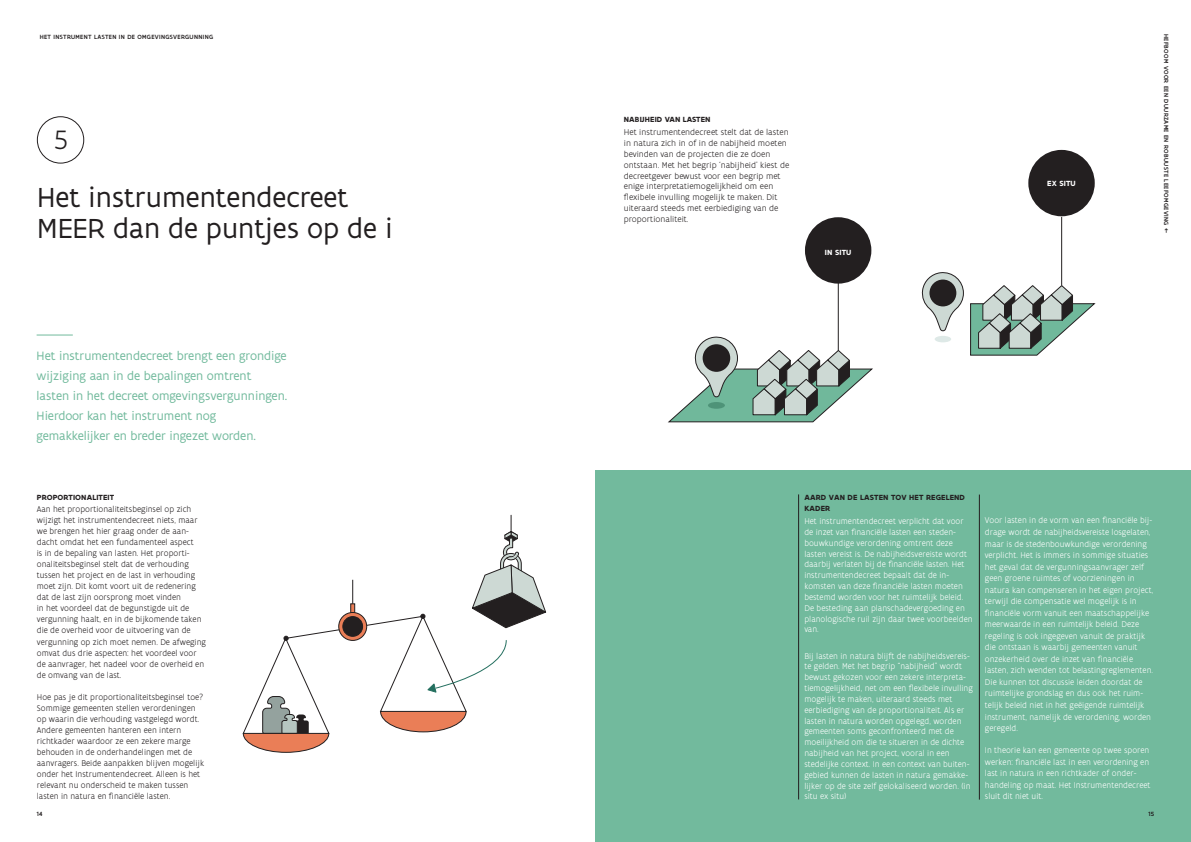
<style>
.page{position:relative;width:1191px;height:842px;background:#fff}
.page>*{position:absolute;margin:0;border:0;box-sizing:border-box;transform-origin:0 0}
.Titel_hoofdstuk{font:29.6px/31px "Flanders Art Sans";color:#231f20}
.t1{font:300 28.6px "Flanders Art Sans";color:#231f20}
.inleiding_-_klein{font:13px/20px "Flanders Art Sans";color:#72ba9d}
.body_-_titel{font:300 9px/10.8px "Flanders Art Sans";color:#fff}
.body_-_titel-2{font:300 9px/11.1px "Flanders Art Sans";color:#231f20}
.body{font:300 9px/10.8px "Flanders Art Sans";color:#231f20}
.body_-_titel-3{font:700 8px/10.8px "Flanders Art Sans";letter-spacing:.015em;color:#231f20}
.body_-_titel-4{font:700 8px "Flanders Art Sans";letter-spacing:.015em;color:#fff}
.t2{font:500 6.5px "Flanders Art Sans";letter-spacing:.055em;color:#231f20}
.s1{font-family:"Apercu Pro";font-weight:700}
</style>
<div class="page">
<div style="left:595px;top:471px;width:596px;height:371px;background:#72ba9d"></div>
<div style="left:37px;top:116px;width:47px;height:48px;border:1px solid #231f20;border-radius:50%"></div>
<hr style="left:37px;top:334px;width:36px;height:1px;background:#72ba9d">
<svg style="left:242px;top:515px;width:304px;height:238px"></svg>
<hr style="left:838px;top:282px;width:1px;height:68px;background:#231f20">
<div style="left:805px;top:217px;width:66px;height:67px;background:#231f20;border-radius:50%"></div>
<svg style="left:668px;top:336px;width:204px;height:86px"></svg>
<div style="left:702px;top:344px;width:28px;height:28px;background:#231f20;border-radius:50%"></div>
<hr style="left:1061px;top:217px;width:1px;height:69px;background:#231f20">
<div style="left:1028px;top:150px;width:66px;height:66px;background:#231f20;border-radius:50%"></div>
<svg style="left:970px;top:285px;width:124px;height:71px"></svg>
<div style="left:934px;top:336px;width:17px;height:6px;background:#dee9e7;border-radius:50%"></div>
<svg style="left:921px;top:272px;width:42px;height:60px"></svg>
<div style="left:929px;top:280px;width:27px;height:26px;background:#231f20;border-radius:50%"></div>
<hr style="left:798px;top:494px;width:1px;height:305px;background:#231f20">
<hr style="left:979px;top:495px;width:1px;height:305px;background:#231f20">
<p class="t2" style="left:40px;top:33px;width:175px">HET INSTRUMENT LASTEN IN DE OMGEVINGSVERGUNNING</p>
<p class="t1" style="left:54px;top:123px;width:15px">5</p>
<p class="Titel_hoofdstuk" style="left:37px;top:181px;width:357px">Het instrumentendecreet<br>MEER dan de puntjes op de i</p>
<p class="body_-_titel-3" style="left:624px;top:114px;width:88px">NABIJHEID VAN LASTEN</p>
<p class="body" style="left:624px;top:127px;width:167px">Het instrumentendecreet stelt dat de lasten in natura zich in of in de nabijheid moeten bevinden van de projecten die ze doen ontstaan. Met het begrip ‘nabijheid’ kiest de decreetgever bewust voor een begrip met enige interpretatiemogelijkheid om een flexibele invulling mogelijk te maken. Dit uiteraard steeds met eerbiediging van de proportionaliteit.</p>
<p class="body_-_titel-4" style="left:825px;top:247px;width:28px">IN SITU</p>
<p class="body_-_titel-4" style="left:1047px;top:178px;width:30px">EX SITU</p>
<p class="t2" style="left:1170px;top:34px;width:201px;rotate:90deg">HEFBOOM VOOR EEN DUURZAME EN ROBUUSTE LEEFOMGEVING <span class="s1">&lt;--</span></p>
<p class="inleiding_-_klein" style="left:37px;top:346px;width:252px">Het instrumentendecreet brengt een grondige wijziging aan in de bepalingen omtrent lasten in het decreet omgevingsvergunningen.<br>Hierdoor kan het instrument nog gemakkelijker en breder ingezet worden.</p>
<p class="body_-_titel-3" style="left:37px;top:492px;width:79px">PROPORTIONALITEIT</p>
<p class="body_-_titel-2" style="left:37px;top:503px;width:171px">Aan het proportionaliteitsbeginsel op zich wijzigt het instrumentendecreet niets, maar we brengen het hier graag onder de aan&shy;dacht omdat het een fundamenteel aspect<br>is in de bepaling van lasten. Het proporti&shy;onaliteitsbeginsel stelt dat de verhouding tussen het project en de last in verhouding moet zijn. Dit komt voort uit de redenering dat de last zijn oorsprong moet vinden<br>in het voordeel dat de begunstigde uit de vergunning haalt, en in de bijkomende taken die de overheid voor de uitvoering van de vergunning op zich moet nemen. De afweging omvat dus drie aspecten: het voordeel voor de aanvrager, het nadeel voor de overheid en de omvang van de last.</p>
<p class="body_-_titel-2" style="left:37px;top:691px;width:169px">Hoe pas je dit proportionaliteitsbeginsel toe?<br>Sommige gemeenten stellen verordeningen op waarin die verhouding vastgelegd wordt.<br>Andere gemeenten hanteren een intern richtkader waardoor ze een zekere marge behouden in de onderhandelingen met de aanvragers. Beide aanpakken blijven mogelijk onder het Instrumentendecreet. Alleen is het relevant nu onderscheid te maken tussen lasten in natura en financiële lasten.</p>
<p class="body_-_titel-3" style="left:804px;top:492px;width:162px">AARD VAN DE LASTEN TOV HET REGELEND<br>KADER</p>
<p class="body_-_titel" style="left:804px;top:516px;width:170px">Het instrumentendecreet verplicht dat voor de inzet van financiële lasten een steden&shy;bouwkundige verordening omtrent deze lasten vereist is. De nabijheidsvereiste wordt daarbij verlaten bij de financiële lasten. Het instrumentendecreet bepaalt dat de in&shy;komsten van deze financiële lasten moeten bestemd worden voor het ruimtelijk beleid.<br>De besteding aan planschadevergoeding en planologische ruil zijn daar twee voorbeelden van.</p>
<p class="body_-_titel" style="left:804px;top:650px;width:170px">Bij lasten in natura blijft de nabijheidsvereis&shy;te gelden. Met het begrip “nabijheid” wordt bewust gekozen voor een zekere interpreta&shy;tiemogelijkheid, net om een flexibele invulling mogelijk te maken, uiteraard steeds met eerbiediging van de proportionaliteit. Als er lasten in natura worden opgelegd, worden gemeenten soms geconfronteerd met de moeilijkheid om die te situeren in de dichte nabijheid van het project, vooral in een stedelijke context. In een context van buiten&shy;gebied kunnen de lasten in natura gemakke&shy;lijker op de site zelf gelokaliseerd worden. (in situ ex situ)</p>
<p class="body_-_titel" style="left:985px;top:515px;width:170px;line-height:11.5px">Voor lasten in de vorm van een financiële bij&shy;drage wordt de nabijheidsvereiste losgelaten, maar is de stedenbouwkundige verordening verplicht. Het is immers in sommige situaties het geval dat de vergunningsaanvrager zelf geen groene ruimtes of voorzieningen in natura kan compenseren in het eigen project, terwijl die compensatie wel mogelijk is in financiële vorm vanuit een maatschappelijke meerwaarde in een ruimtelijk beleid. Deze regeling is ook ingegeven vanuit de praktijk die ontstaan is waarbij gemeenten vanuit onzekerheid over de inzet van financiële lasten, zich wenden tot belastingreglementen.<br>Die kunnen tot discussie leiden doordat de ruimtelijke grondslag en dus ook het ruim&shy;telijk beleid niet in het geëigende ruimtelijk instrument, namelijk de verordening, worden geregeld.</p>
<p class="body_-_titel" style="left:985px;top:744px;width:167px;line-height:11.5px">In theorie kan een gemeente op twee sporen werken: financiële last in een verordening en last in natura in een richtkader of onder&shy;handeling op maat. Het Instrumentendecreet sluit dit niet uit.</p>
<p class="t2" style="left:37px;top:809px;width:7px">14</p>
<p class="t2" style="left:1148px;top:809px;width:7px">15</p>
</div>
